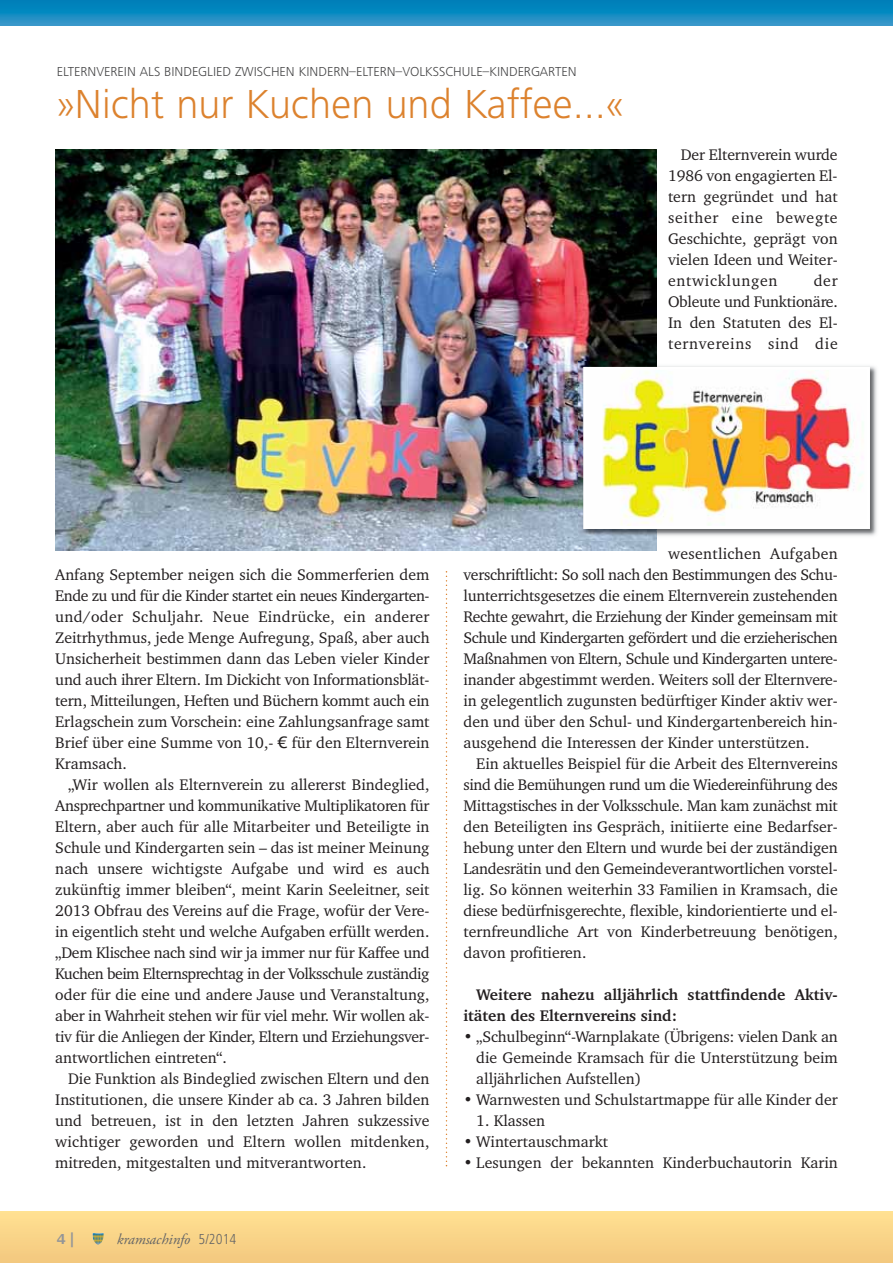
<style>
.page{position:relative;width:893px;height:1263px;background:#fff}
.page>*{position:absolute;margin:0;border:0;box-sizing:border-box;transform-origin:0 0}
.t1{font:300 42px "Frutiger Next LT";color:#dc822e}
.t2{font:15.75px/21px "Charter IT Cby BT";color:#231f20;text-align:justify}
.t3{font:700 15.75px/21px "Charter IT Cby BT";letter-spacing:.005em;color:#231f20}
.t4{font:italic 15px "Adobe Garamond Pro";color:#636466}
.t5{font:700 15px "Frutiger Next LT";color:#939598}
.t6{font:300 13.5px "Frutiger Next LT";color:#404041}
.s1{font-family:"Lucida Grande"}
.s2{font-family:"Frutiger Next LT";font-weight:300;font-style:normal;font-stretch:condensed}
</style>
<div class="page">
<div style="left:0;top:1212px;width:893px;height:51px;background:#f9d488"></div>
<svg style="left:0;top:0;width:893px;height:26px;background:#138ac0"></svg>
<svg style="left:92px;top:1233px;width:12px;height:12px"></svg>
<svg style="left:446px;top:571px;width:1px;height:595px"></svg>
<img style="left:55px;top:150px;width:601px;height:400px">
<img style="left:578px;top:362px;width:299px;height:178px">
<img style="left:587px;top:371px;width:279px;height:154px">
<p class="t6" style="left:57px;top:66px;width:521px">ELTERNVEREIN ALS BINDEGLIED ZWISCHEN KINDERN–ELTERN–VOLKSSCHULE–KINDERGARTEN</p>
<h1 class="t1" style="left:57px;top:88px;width:568px">»Nicht nur Kuchen und Kaffee...«</h1>
<p class="t2" style="left:668px;top:146px;width:171px;text-indent:13px">Der Elternverein wurde 1986 von engagierten El&shy;tern gegründet und hat seither eine bewegte Geschichte, geprägt von vielen Ideen und Weiter&shy;entwicklungen</p>
<p class="t2" style="left:668px;top:272px;width:171px;text-indent:146px">der Obleute und Funktionäre.<br>In den Statuten des El&shy;ternvereins sind die</p>
<p class="t2" style="left:55px;top:566px;width:376px">Anfang September neigen sich die Sommerferien dem Ende zu und für die Kinder startet ein neues Kindergarten&shy;und/oder Schuljahr. Neue Eindrücke, ein anderer Zeitrhythmus, jede Menge Aufregung, Spaß, aber auch Unsicherheit bestimmen dann das Leben vieler Kinder und auch ihrer Eltern. Im Dickicht von Informationsblät&shy;tern, Mitteilungen, Heften und Büchern kommt auch ein Erlagschein zum Vorschein: eine Zahlungsanfrage samt Brief über eine Summe von 10,- <span class="s1">€</span> für den Elternverein Kramsach.</p>
<p class="t2" style="left:55px;top:776px;width:376px;text-indent:13px">„Wir wollen als Elternverein zu allererst Bindeglied, Ansprechpartner und kommunikative Multiplikatoren für Eltern, aber auch für alle Mitarbeiter und Beteiligte in Schule und Kindergarten sein – das ist meiner Meinung nach unsere wichtigste Aufgabe und wird es auch zukünftig immer bleiben“, meint Karin Seeleitner, seit 2013 Obfrau des Vereins auf die Frage, wofür der Vere&shy;in eigentlich steht und welche Aufgaben erfüllt werden. „Dem Klischee nach sind wir ja immer nur für Kaffee und Kuchen beim Elternsprechtag in der Volksschule zuständig oder für die eine und andere Jause und Veranstaltung, aber in Wahrheit stehen wir für viel mehr. Wir wollen ak&shy;tiv für die Anliegen der Kinder, Eltern und Erziehungsver&shy;antwortlichen eintreten“.</p>
<p class="t2" style="left:55px;top:1070px;width:376px;text-indent:13px">Die Funktion als Bindeglied zwischen Eltern und den Institutionen, die unsere Kinder ab ca. 3 Jahren bilden und betreuen, ist in den letzten Jahren sukzessive wichtiger geworden und Eltern wollen mitdenken, mitreden, mitgestalten und mitverantworten.</p>
<p class="t5" style="left:57px;top:1233px;width:18px">4 |</p>
<p class="t4" style="left:117px;top:1233px;width:121px">kramsachinfo <span class="s2">5/2014</span></p>
<p class="t2" style="left:463px;top:545px;width:376px;text-indent:205px">wesentlichen Aufgaben verschriftlicht: So soll nach den Bestimmungen des Schu&shy;lunterrichtsgesetzes die einem Elternverein zustehenden Rechte gewahrt, die Erziehung der Kinder gemeinsam mit Schule und Kindergarten gefördert und die erzieherischen Maßnahmen von Eltern, Schule und Kindergarten untere&shy;inander abgestimmt werden. Weiters soll der Elternvere&shy;in gelegentlich zugunsten bedürftiger Kinder aktiv wer&shy;den und über den Schul- und Kindergartenbereich hin&shy;ausgehend die Interessen der Kinder unterstützen.</p>
<p class="t2" style="left:463px;top:755px;width:376px;text-indent:13px">Ein aktuelles Beispiel für die Arbeit des Elternvereins sind die Bemühungen rund um die Wiedereinführung des Mittagstisches in der Volksschule. Man kam zunächst mit den Beteiligten ins Gespräch, initiierte eine Bedarfser&shy;hebung unter den Eltern und wurde bei der zuständigen Landesrätin und den Gemeindeverantwortlichen vorstel&shy;lig. So können weiterhin 33 Familien in Kramsach, die diese bedürfnisgerechte, flexible, kindorientierte und el&shy;ternfreundliche Art von Kinderbetreuung benötigen, davon profitieren.</p>
<p class="t3" style="left:463px;top:986px;width:376px;text-indent:13px">Weitere nahezu alljährlich stattfindende Aktiv&shy;itäten des Elternvereins sind:</p>
<p class="t2" style="left:476px;top:1028px;width:363px;text-indent:-13px">• „Schulbeginn“-Warnplakate (Übrigens: vielen Dank an die Gemeinde Kramsach für die Unterstützung beim alljährlichen Aufstellen)</p>
<p class="t2" style="left:463px;top:1091px;width:376px">• Warnwesten und Schulstartmappe für alle Kinder der</p>
<p class="t2" style="left:476px;top:1112px;width:70px">1. Klassen</p>
<p class="t2" style="left:463px;top:1133px;width:146px">• Wintertauschmarkt</p>
<p class="t2" style="left:463px;top:1154px;width:376px">• Lesungen der bekannten Kinderbuchautorin Karin</p>
</div>
